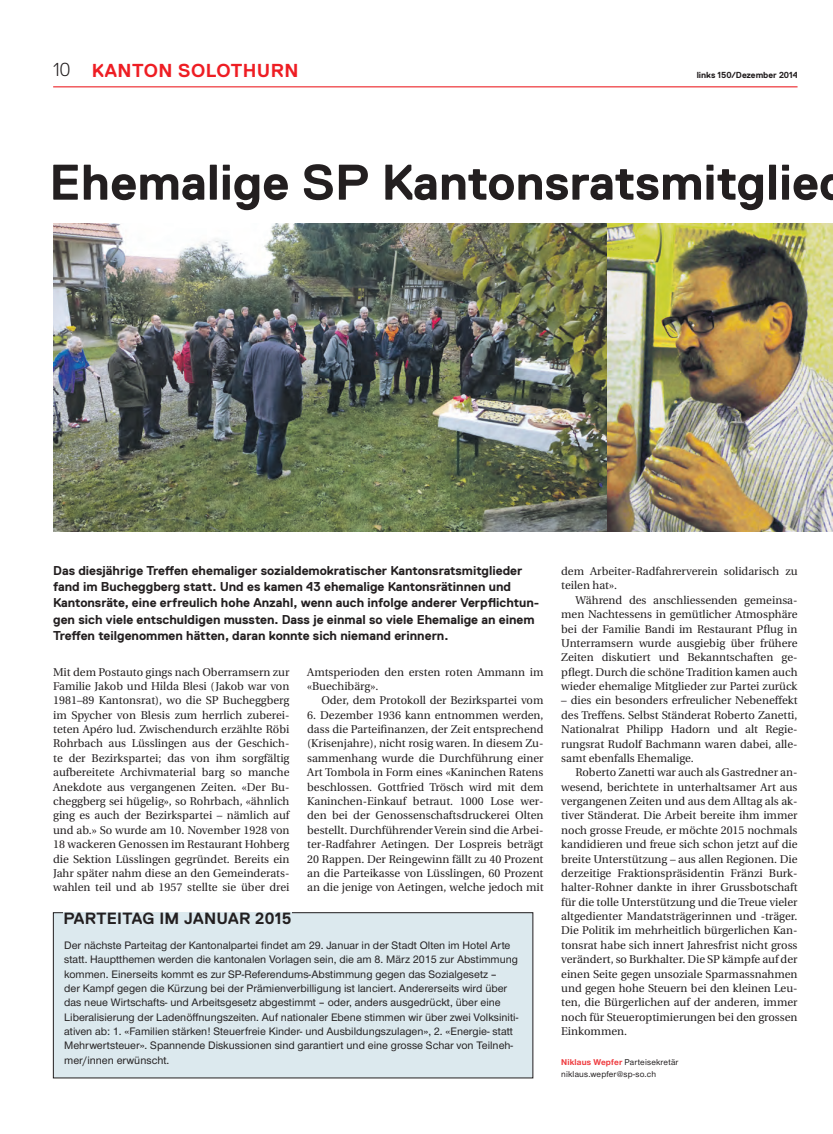
<style>
.page{position:relative;width:833px;height:1134px;background:#fff}
.page>*{position:absolute;margin:0;border:0;box-sizing:border-box;transform-origin:0 0}
.t1{font:700 50px "Replica";color:#231f20}
.t2{font:700 18.75px "Replica";letter-spacing:.025em;color:#ee1d23}
.t3{font:700 16.25px "Replica";letter-spacing:.02em;color:#231f20}
.t4{font:700 12.75px/16.2px "Replica";color:#231f20}
.t5{font:11.25px/14.4px "Utopia";color:#231f20;text-align:justify}
.t6{font:500 11.25px/14.4px "Nimbus San Nov";color:#231f20}
.t7{font:500 8.75px/11.9px "Nimbus San Nov";letter-spacing:.02em;color:#231f20}
.t8{font:700 8.75px "Replica";color:#231f20}
.s1{font-weight:300;color:#231f20}
.s2{font-weight:700;color:#ee3a3e}
</style>
<div class="page">
<hr style="left:53px;top:86px;width:744px;height:1px;background:#ee3a3e">
<div style="left:53px;top:913px;width:480px;height:165px;background:#dce9ee"></div>
<div style="left:53px;top:912px;width:480px;height:166px;border:1px solid #231f20"></div>
<img style="left:53px;top:223px;width:780px;height:309px">
<div style="left:63px;top:912px;width:228px;height:18px;background:#dce9ee"></div>
<h2 class="t2" style="left:53px;top:60px;width:247px"><span class="s1">10</span> KANTON SOLOTHURN</h2>
<p class="t8" style="left:696px;top:70px;width:103px">links 150/Dezember 2014</p>
<h1 class="t1" style="left:49px;top:155px;width:771px">Ehemalige SP Kantonsratsmitglie</h1>
<p class="t4" style="left:53px;top:562px;width:488px">Das diesjährige Treffen ehemaliger sozialdemokratischer Kantonsratsmitglieder fand im Bucheggberg statt. Und es kamen 43 ehemalige Kantonsrätinnen und Kantonsräte, eine erfreulich hohe Anzahl, wenn auch infolge anderer Verpflichtun&shy;gen sich viele entschuldigen mussten. Dass je einmal so viele Ehemalige an einem Treffen teilgenommen hätten, daran konnte sich niemand erinnern.</p>
<p class="t5" style="left:307px;top:665px;width:238px">Amtsperioden den ersten roten Ammann im «Buechibärg».</p>
<p class="t5" style="left:321px;top:693px;width:224px">Oder, dem Protokoll der Bezirkspartei vom</p>
<p class="t5" style="left:307px;top:708px;width:238px">6. Dezember 1936 kann entnommen werden, dass die Parteifinanzen, der Zeit entsprechend (Krisenjahre), nicht rosig waren. In diesem Zu&shy;sammenhang wurde die Durchführung einer Art Tombola in Form eines «Kaninchen Ratens beschlossen. Gottfried Trösch wird mit dem Kaninchen-Einkauf betraut. 1000 Lose wer&shy;den bei der Genossenschaftsdruckerei Olten bestellt. Durchführender Verein sind die Arbei&shy;ter-Radfahrer Aetingen. Der Lospreis beträgt 20 Rappen. Der Reingewinn fällt zu 40 Prozent an die Parteikasse von Lüsslingen, 60 Prozent an die jenige von Aetingen, welche jedoch mit</p>
<p class="t5" style="left:53px;top:665px;width:238px">Mit dem Postauto gings nach Oberramsern zur Familie Jakob und Hilda Blesi (Jakob war von 1981–89 Kantonsrat), wo die SP Bucheggberg im Spycher von Blesis zum herrlich zuberei&shy;teten Apéro lud. Zwischendurch erzählte Röbi Rohrbach aus Lüsslingen aus der Geschich&shy;te der Bezirkspartei; das von ihm sorgfältig aufbereitete Archivmaterial barg so manche Anekdote aus vergangenen Zeiten. «Der Bu&shy;cheggberg sei hügelig», so Rohrbach, «ähnlich ging es auch der Bezirkspartei – nämlich auf und ab.» So wurde am 10. November 1928 von 18 wackeren Genossen im Restaurant Hohberg die Sektion Lüsslingen gegründet. Bereits ein Jahr später nahm diese an den Gemeinderats&shy;wahlen teil und ab 1957 stellte sie über drei</p>
<h3 class="t3" style="left:63px;top:909px;width:230px">PARTEITAG IM JANUAR 2015</h3>
<p class="t6" style="left:64px;top:938px;width:455px">Der nächste Parteitag der Kantonalpartei findet am 29. Januar in der Stadt Olten im Hotel Arte statt. Hauptthemen werden die kantonalen Vorlagen sein, die am 8. März 2015 zur Abstimmung kommen. Einerseits kommt es zur SP-Referendums-Abstimmung gegen das Sozialgesetz –<br>der Kampf gegen die Kürzung bei der Prämienverbilligung ist lanciert. Andererseits wird über das neue Wirtschafts- und Arbeitsgesetz abgestimmt – oder, anders ausgedrückt, über eine Liberalisierung der Ladenöffnungszeiten. Auf nationaler Ebene stimmen wir über zwei Volksiniti&shy;ativen ab: 1. «Familien stärken! Steuerfreie Kinder- und Ausbildungszulagen», 2. «Energie- statt Mehrwertsteuer». Spannende Diskussionen sind garantiert und eine grosse Schar von Teilneh&shy;mer/innen erwünscht.</p>
<p class="t5" style="left:561px;top:564px;width:238px">dem Arbeiter-Radfahrerverein solidarisch zu teilen hat».</p>
<p class="t5" style="left:561px;top:593px;width:238px;text-indent:14px">Während des anschliessenden gemeinsa&shy;men Nachtessens in gemütlicher Atmosphäre bei der Familie Bandi im Restaurant Pflug in Unterramsern wurde ausgiebig über frühere Zeiten diskutiert und Bekanntschaften ge&shy;pflegt. Durch die schöne Tradition kamen auch wieder ehemalige Mitglieder zur Partei zurück</p>
<p class="t5" style="left:561px;top:694px;width:238px">– dies ein besonders erfreulicher Nebeneffekt des Treffens. Selbst Ständerat Roberto Zanetti, Nationalrat Philipp Hadorn und alt Regie&shy;rungsrat Rudolf Bachmann waren dabei, alle&shy;samt ebenfalls Ehemalige.</p>
<p class="t5" style="left:561px;top:765px;width:238px;text-indent:14px">Roberto Zanetti war auch als Gastredner an&shy;wesend, berichtete in unterhaltsamer Art aus vergangenen Zeiten und aus dem Alltag als ak&shy;tiver Ständerat. Die Arbeit bereite ihm immer noch grosse Freude, er möchte 2015 nochmals kandidieren und freue sich schon jetzt auf die breite Unterstützung – aus allen Regionen. Die derzeitige Fraktionspräsidentin Fränzi Burk&shy;halter-Rohner dankte in ihrer Grussbotschaft für die tolle Unterstützung und die Treue vieler altgedienter Mandatsträgerinnen und -träger.<br>Die Politik im mehrheitlich bürgerlichen Kan&shy;tonsrat habe sich innert Jahresfrist nicht gross verändert, so Burkhalter. Die SP kämpfe auf der einen Seite gegen unsoziale Sparmassnahmen und gegen hohe Steuern bei den kleinen Leu&shy;ten, die Bürgerlichen auf der anderen, immer noch für Steueroptimierungen bei den grossen Einkommen.</p>
<p class="t7" style="left:561px;top:1056px;width:119px"><span class="s2">Niklaus Wepfer</span> Parteisekretär niklaus.wepfer@sp-so.ch</p>
</div>
